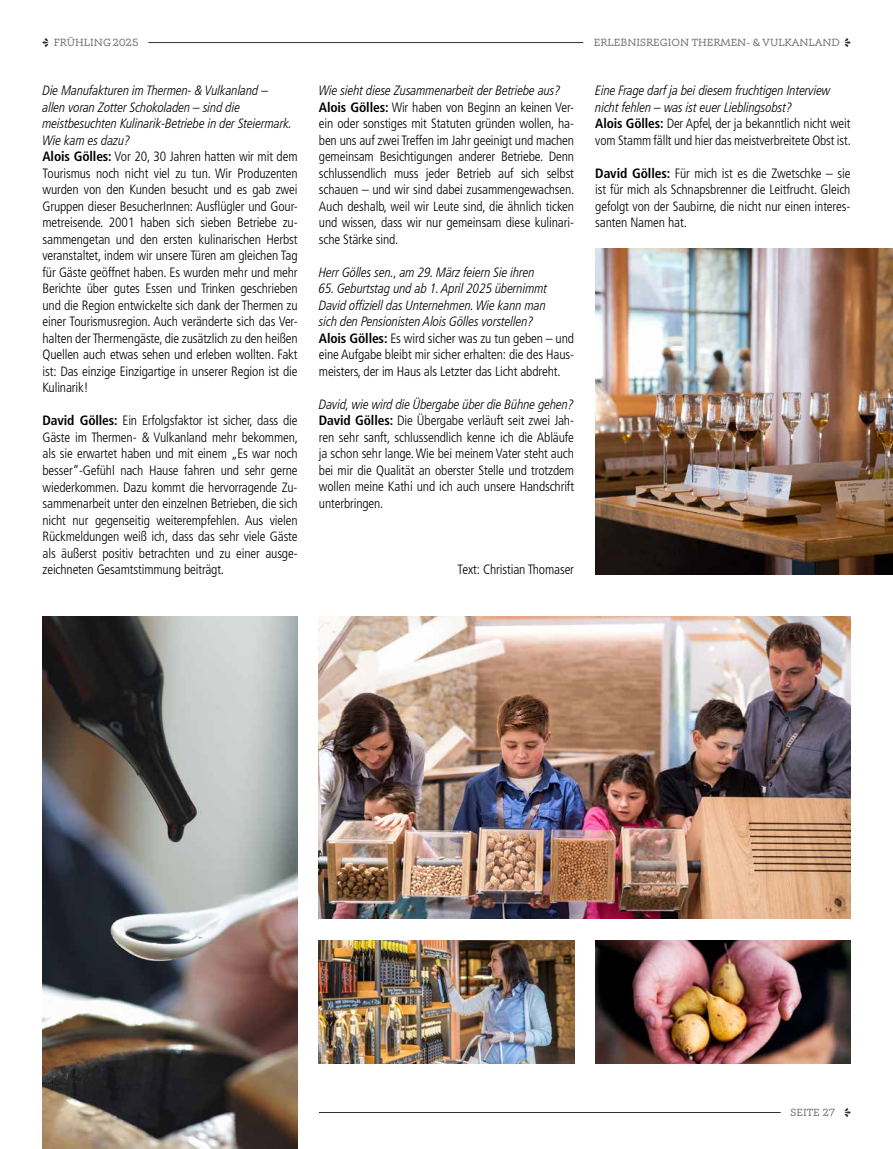
<style>
.page{position:relative;width:893px;height:1149px;background:#fff}
.page>*{position:absolute;margin:0;border:0;box-sizing:border-box;transform-origin:0 0}
.t1{font:300 condensed 13.5px/16.5px "Frutiger LT Pro";letter-spacing:-.01em;color:#000}
.t2{font:italic 300 condensed 13.5px "Frutiger LT Pro";letter-spacing:-.01em;color:#000}
.t3{font:10.5px "Phoreus Cherokee";color:#706f6f}
.s1{font-style:italic}
.s2{font-weight:700}
</style>
<div class="page">
<img style="left:595px;top:248px;width:298px;height:326px">
<img style="left:43px;top:616px;width:255px;height:532px">
<img style="left:319px;top:616px;width:531px;height:302px">
<img style="left:319px;top:940px;width:255px;height:123px">
<img style="left:595px;top:940px;width:255px;height:123px">
<svg style="left:844px;top:38px;width:6px;height:9px"></svg>
<svg style="left:43px;top:38px;width:6px;height:9px"></svg>
<hr style="left:148px;top:42px;width:435px;height:1px;background:#382e2a">
<svg style="left:844px;top:1108px;width:6px;height:8px"></svg>
<hr style="left:319px;top:1111px;width:462px;height:1px;background:#382e2a">
<p class="t3" style="left:54px;top:36px;width:86px">FRÜHLING 2025</p>
<p class="t1" style="left:43px;top:82px;width:257px"><span class="s1">Die Manufakturen im Thermen- &amp; Vulkanland –<br>allen voran Zotter Schokoladen – sind die meistbesuchten Kulinarik-Betriebe in der Steiermark.<br>Wie kam es dazu?<br></span><span class="s2">Alois Gölles:</span> Vor 20, 30 Jahren hatten wir mit dem Tourismus noch nicht viel zu tun. Wir Produzenten wurden von den Kunden besucht und es gab zwei Gruppen dieser BesucherInnen: Ausflügler und Gour&shy;metreisende. 2001 haben sich sieben Betriebe zu&shy;sammengetan und den ersten kulinarischen Herbst veranstaltet, indem wir unsere Türen am gleichen Tag für Gäste geöffnet haben. Es wurden mehr und mehr Berichte über gutes Essen und Trinken geschrieben und die Region entwickelte sich dank der Thermen zu einer Tourismusregion. Auch veränderte sich das Ver&shy;halten der Thermengäste, die zusätzlich zu den heißen Quellen auch etwas sehen und erleben wollten. Fakt ist: Das einzige Einzigartige in unserer Region ist die Kulinarik!</p>
<p class="t1" style="left:43px;top:412px;width:257px;text-align:justify"><span class="s2">David Gölles:</span> Ein Erfolgsfaktor ist sicher, dass die Gäste im Thermen- &amp; Vulkanland mehr bekommen, als sie erwartet haben und mit einem „Es war noch besser“-Gefühl nach Hause fahren und sehr gerne wiederkommen. Dazu kommt die hervorragende Zu&shy;sammenarbeit unter den einzelnen Betrieben, die sich nicht nur gegenseitig weiterempfehlen. Aus vielen Rückmeldungen weiß ich, dass das sehr viele Gäste als äußerst positiv betrachten und zu einer ausge&shy;zeichneten Gesamtstimmung beiträgt.</p>
<p class="t1" style="left:319px;top:82px;width:257px"><span class="s1">Wie sieht diese Zusammenarbeit der Betriebe aus?<br></span><span class="s2">Alois Gölles:</span> Wir haben von Beginn an keinen Ver&shy;ein oder sonstiges mit Statuten gründen wollen, ha&shy;ben uns auf zwei Treffen im Jahr geeinigt und machen gemeinsam Besichtigungen anderer Betriebe. Denn schlussendlich muss jeder Betrieb auf sich selbst schauen – und wir sind dabei zusammengewachsen.<br>Auch deshalb, weil wir Leute sind, die ähnlich ticken und wissen, dass wir nur gemeinsam diese kulinari&shy;sche Stärke sind.</p>
<p class="t2" style="left:319px;top:264px;width:217px">Herr Gölles sen., am 29. März feiern Sie ihren</p>
<p class="t1" style="left:319px;top:280px;width:257px"><span class="s1">65. Geburtstag und ab 1. April 2025 übernimmt David offiziell das Unternehmen. Wie kann man<br>sich den Pensionisten Alois Gölles vorstellen?<br></span><span class="s2">Alois Gölles:</span> Es wird sicher was zu tun geben – und eine Aufgabe bleibt mir sicher erhalten: die des Haus&shy;meisters, der im Haus als Letzter das Licht abdreht.</p>
<p class="t1" style="left:319px;top:396px;width:257px;text-align:justify"><span class="s1">David, wie wird die Übergabe über die Bühne gehen?<br></span><span class="s2">David Gölles:</span> Die Übergabe verläuft seit zwei Jah&shy;ren sehr sanft, schlussendlich kenne ich die Abläufe ja schon sehr lange. Wie bei meinem Vater steht auch bei mir die Qualität an oberster Stelle und trotzdem wollen meine Kathi und ich auch unsere Handschrift unterbringen.</p>
<p class="t3" style="left:594px;top:36px;width:248px">ERLEBNISREGION THERMEN- &amp; VULKANLAND</p>
<p class="t1" style="left:595px;top:82px;width:257px"><span class="s1">Eine Frage darf ja bei diesem fruchtigen Interview nicht fehlen – was ist euer Lieblingsobst?<br></span><span class="s2">Alois Gölles:</span> Der Apfel, der ja bekanntlich nicht weit vom Stamm fällt und hier das meistverbreitete Obst ist.</p>
<p class="t1" style="left:595px;top:165px;width:257px;text-align:justify"><span class="s2">David Gölles:</span> Für mich ist es die Zwetschke – sie ist für mich als Schnapsbrenner die Leitfrucht. Gleich gefolgt von der Saubirne, die nicht nur einen interes&shy;santen Namen hat.</p>
<p class="t1" style="left:458px;top:561px;width:118px">Text: Christian Thomaser</p>
<p class="t3" style="left:791px;top:1106px;width:46px">SEITE 27</p>
</div>
